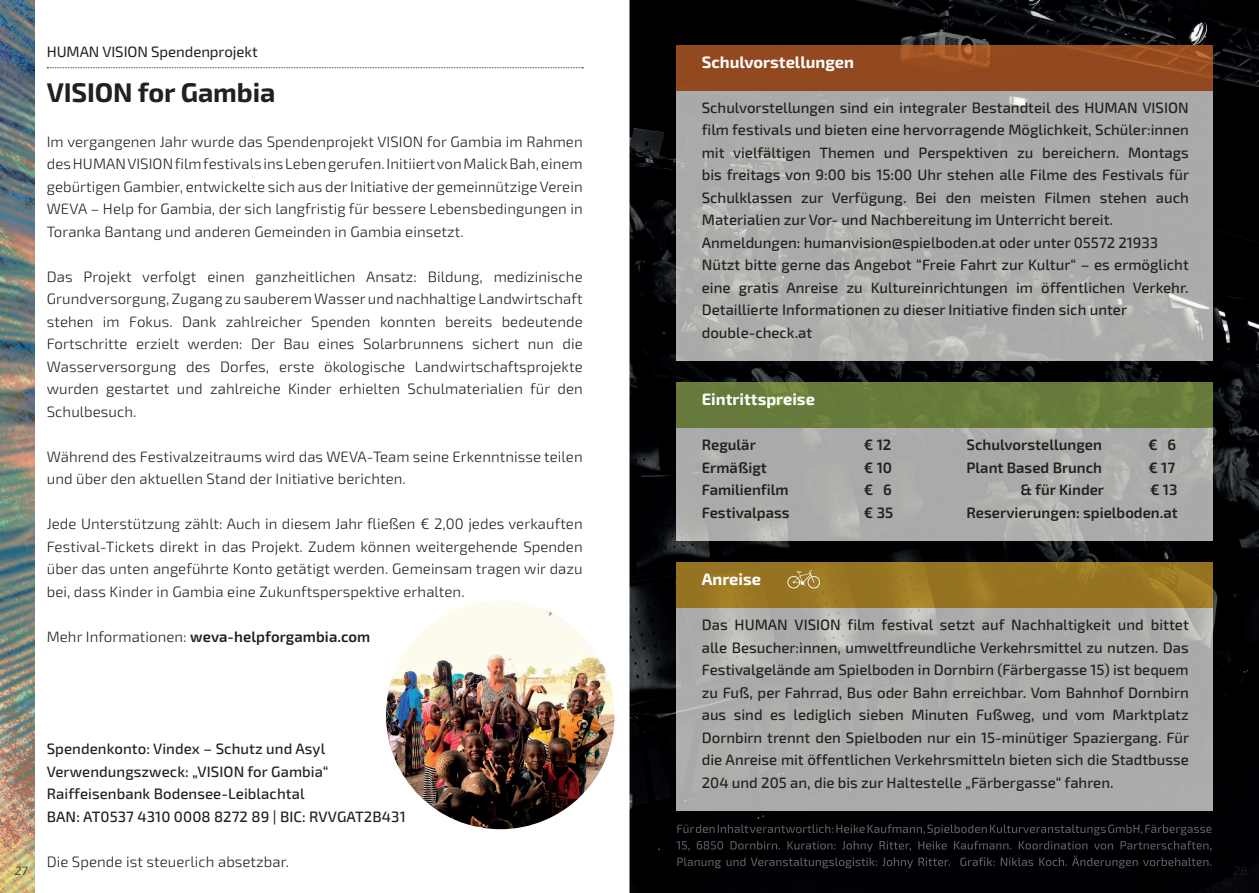
<style>
.page{position:relative;width:1259px;height:893px;background:#fff}
.page>*{position:absolute;margin:0;border:0;box-sizing:border-box;transform-origin:0 0}
.t1{font:700 27px "Exo 2";letter-spacing:-.005em;color:#231f20}
.t2{font:700 16.5px "Exo 2";color:#fff}
.t3{font:500 15px/22.5px "Exo 2";color:#231f20}
.t4{font:300 15px/22.5px "Exo 2";letter-spacing:.005em;color:#231f20;text-align:justify}
.t5{font:600 15px/22.5px "Exo 2";color:#231f20;text-align:right}
.t6{font:15px "Exo 2";letter-spacing:-.005em;color:#231f20}
.t7{font:italic 300 12px "Exo 2";color:#231f20}
.s1{font-weight:300}
</style>
<div class="page">
<img style="left:386px;top:601px;width:228px;height:228px;border-radius:114px">
<svg style="left:47px;top:67px;width:536px;height:1px"></svg>
<img style="left:0;top:0;width:34px;height:893px">
<img style="left:629px;top:0;width:630px;height:893px">
<img style="left:676px;top:383px;width:536px;height:157px">
<img style="left:676px;top:563px;width:536px;height:247px">
<img style="left:676px;top:45px;width:536px;height:315px">
<img style="left:677px;top:824px;width:535px;height:11px">
<img style="left:676px;top:841px;width:536px;height:11px">
<img style="left:677px;top:855px;width:534px;height:13px">
<svg style="left:787px;top:570px;width:33px;height:18px"></svg>
<p class="t6" style="left:47px;top:42px;width:212px">HUMAN VISION Spendenprojekt</p>
<p class="t2" style="left:702px;top:52px;width:154px">Schulvorstellungen</p>
<p class="t3" style="left:702px;top:97px;width:489px">Schulvorstellungen sind ein integraler Bestandteil des HUMAN VISION film festivals und bieten eine hervorragende Möglichkeit, Schüler:innen mit vielfältigen Themen und Perspektiven zu bereichern. Montags bis freitags von 9:00 bis 15:00 Uhr stehen alle Filme des Festivals für Schulklassen zur Verfügung. Bei den meisten Filmen stehen auch Materialien zur Vor- und Nachbereitung im Unterricht bereit.<br>Anmeldungen: humanvision@spielboden.at oder unter 05572 21933<br>Nützt bitte gerne das Angebot “Freie Fahrt zur Kultur“ – es ermöglicht eine gratis Anreise zu Kultureinrichtungen im öffentlichen Verkehr.<br>Detaillierte Informationen zu dieser Initiative finden sich unter double-check.at</p>
<h1 class="t1" style="left:47px;top:76px;width:230px">VISION for Gambia</h1>
<p class="t4" style="left:47px;top:130px;width:537px">Im vergangenen Jahr wurde das Spendenprojekt VISION for Gambia im Rahmen des HUMAN VISION film festivals ins Leben gerufen. Initiiert von Malick Bah, einem gebürtigen Gambier, entwickelte sich aus der Initiative der gemeinnützige Verein WEVA – Help for Gambia, der sich langfristig für bessere Lebensbedingungen in Toranka Bantang und anderen Gemeinden in Gambia einsetzt.</p>
<p class="t4" style="left:47px;top:265px;width:537px">Das Projekt verfolgt einen ganzheitlichen Ansatz: Bildung, medizinische Grundversorgung, Zugang zu sauberem Wasser und nachhaltige Landwirtschaft stehen im Fokus. Dank zahlreicher Spenden konnten bereits bedeutende Fortschritte erzielt werden: Der Bau eines Solarbrunnens sichert nun die Wasserversorgung des Dorfes, erste ökologische Landwirtschaftsprojekte wurden gestartet und zahlreiche Kinder erhielten Schulmaterialien für den Schulbesuch.</p>
<p class="t4" style="left:47px;top:445px;width:537px">Während des Festivalzeitraums wird das WEVA-Team seine Erkenntnisse teilen und über den aktuellen Stand der Initiative berichten.</p>
<p class="t4" style="left:47px;top:513px;width:537px">Jede Unterstützung zählt: Auch in diesem Jahr fließen € 2,00 jedes verkauften Festival-Tickets direkt in das Projekt. Zudem können weitergehende Spenden über das unten angeführte Konto getätigt werden. Gemeinsam tragen wir dazu bei, dass Kinder in Gambia eine Zukunftsperspektive erhalten.</p>
<p class="t5" style="left:47px;top:625px;width:325px"><span class="s1">Mehr Informationen:</span> weva-helpforgambia.com</p>
<p class="t2" style="left:702px;top:390px;width:115px">Eintrittspreise</p>
<p class="t5" style="left:702px;top:434px;width:56px">Regulär</p>
<p class="t5" style="left:864px;top:434px;width:29px">€ 12</p>
<p class="t5" style="left:702px;top:457px;width:67px">Ermäßigt</p>
<p class="t5" style="left:864px;top:457px;width:30px">€ 10</p>
<p class="t5" style="left:702px;top:479px;width:88px">Familienfilm</p>
<p class="t5" style="left:864px;top:479px;width:30px">€ 6</p>
<p class="t5" style="left:702px;top:502px;width:89px">Festivalpass</p>
<p class="t5" style="left:864px;top:502px;width:31px">€ 35</p>
<p class="t5" style="left:966px;top:434px;width:137px">Schulvorstellungen</p>
<p class="t5" style="left:1148px;top:434px;width:30px">€ 6</p>
<p class="t5" style="left:966px;top:457px;width:137px">Plant Based Brunch</p>
<p class="t5" style="left:1148px;top:457px;width:28px">€ 17</p>
<p class="t5" style="left:1020px;top:479px;width:85px">&amp; für Kinder</p>
<p class="t5" style="left:966px;top:479px;width:213px">€ 13<br>Reservierungen: spielboden.at</p>
<p class="t2" style="left:702px;top:570px;width:61px">Anreise</p>
<p class="t3" style="left:702px;top:614px;width:489px;text-align:justify">Das HUMAN VISION film festival setzt auf Nachhaltigkeit und bittet alle Besucher:innen, umweltfreundliche Verkehrsmittel zu nutzen. Das Festivalgelände am Spielboden in Dornbirn (Färbergasse 15) ist bequem zu Fuß, per Fahrrad, Bus oder Bahn erreichbar. Vom Bahnhof Dornbirn aus sind es lediglich sieben Minuten Fußweg, und vom Marktplatz Dornbirn trennt den Spielboden nur ein 15-minütiger Spaziergang. Für die Anreise mit öffentlichen Verkehrsmitteln bieten sich die Stadtbusse 204 und 205 an, die bis zur Haltestelle „Färbergasse“ fahren.</p>
<p class="t3" style="left:47px;top:738px;width:360px">Spendenkonto: Vindex – Schutz und Asyl Verwendungszweck: „VISION for Gambia“ Raiffeisenbank Bodensee-Leiblachtal<br>BAN: AT0537 4310 0008 8272 89 | BIC: RVVGAT2B431</p>
<p class="t4" style="left:47px;top:850px;width:244px">Die Spende ist steuerlich absetzbar.</p>
<p class="t7" style="left:15px;top:864px;width:14px">27</p>
<p class="t7" style="left:1233px;top:864px;width:15px">28</p>
</div>
